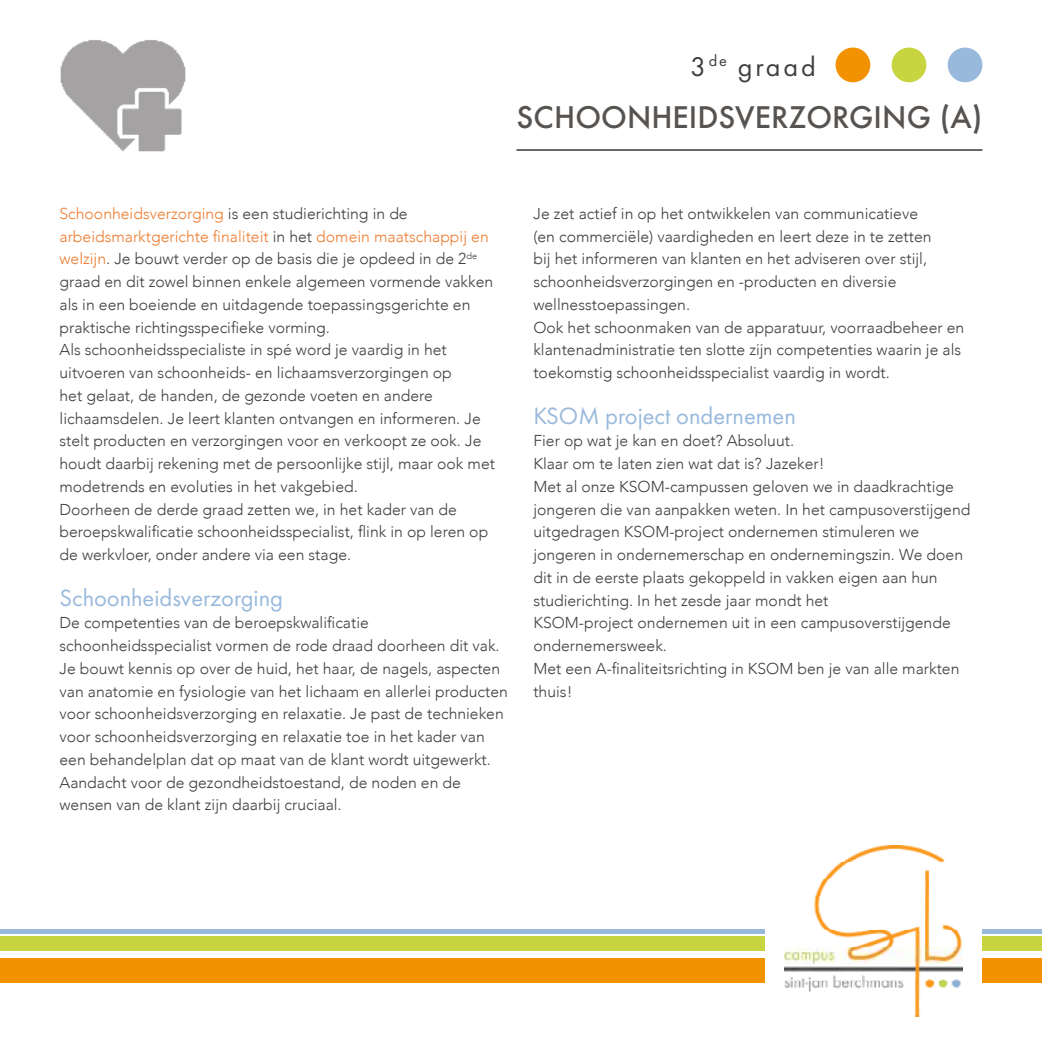
<style>
.page{position:relative;width:1042px;height:1042px;background:#fff}
.page>*{position:absolute;margin:0;border:0;box-sizing:border-box;transform-origin:0 0}
.t1{font:500 28.88px "Futura";color:#575350}
.t2{font:28px "Futura PT";letter-spacing:.1em;color:#413e3b}
.t3{font:24.5px "Futura PT";color:#99b9dc}
.t4{font:300 15.75px/22.8px "Avenir";color:#413e3b}
.s1{color:#ed7d31}
</style>
<div class="page">
<img style="left:784px;top:846px;width:178px;height:171px">
<div style="left:0;top:929px;width:764px;height:5px;background:#99b9dc"></div>
<div style="left:982px;top:929px;width:60px;height:5px;background:#99b9dc"></div>
<div style="left:0;top:936px;width:764px;height:15px;background:#c8d541"></div>
<div style="left:982px;top:936px;width:60px;height:15px;background:#c8d541"></div>
<div style="left:0;top:957px;width:764px;height:25px;background:#f39200"></div>
<div style="left:982px;top:957px;width:60px;height:25px;background:#f39200"></div>
<div style="left:835px;top:48px;width:35px;height:34px;background:#f39200;border-radius:50%"></div>
<div style="left:891px;top:48px;width:35px;height:34px;background:#c8d541;border-radius:50%"></div>
<div style="left:947px;top:48px;width:35px;height:34px;background:#99b9dc;border-radius:50%"></div>
<hr style="left:516px;top:149px;width:466px;height:2px;background:#575350">
<img style="left:60px;top:40px;width:126px;height:112px">
<h2 class="t2" style="left:690px;top:50px;width:127px">3<sup>de</sup> graad</h2>
<h1 class="t1" style="left:516px;top:97px;width:467px">SCHOONHEIDSVERZORGING (A)</h1>
<p class="t4" style="left:60px;top:202px;width:437px"><span class="s1">Schoonheidsverzorging</span> is een studierichting in de <span class="s1">arbeidsmarktgerichte finaliteit</span> in het <span class="s1">domein maatschappij en welzijn</span>. Je bouwt verder op de basis die je opdeed in de 2<sup>de </sup>graad en dit zowel binnen enkele algemeen vormende vakken als in een boeiende en uitdagende toepassingsgerichte en praktische richtingsspecifieke vorming.<br>Als schoonheidsspecialiste in spé word je vaardig in het uitvoeren van schoonheids- en lichaamsverzorgingen op<br>het gelaat, de handen, de gezonde voeten en andere lichaamsdelen. Je leert klanten ontvangen en informeren. Je stelt producten en verzorgingen voor en verkoopt ze ook. Je houdt daarbij rekening met de persoonlijke stijl, maar ook met modetrends en evoluties in het vakgebied.<br>Doorheen de derde graad zetten we, in het kader van de beroepskwalificatie schoonheidsspecialist, flink in op leren op de werkvloer, onder andere via een stage.</p>
<h3 class="t3" style="left:60px;top:583px;width:225px">Schoonheidsverzorging</h3>
<p class="t4" style="left:60px;top:612px;width:450px">De competenties van de beroepskwalificatie schoonheidsspecialist vormen de rode draad doorheen dit vak.<br>Je bouwt kennis op over de huid, het haar, de nagels, aspecten van anatomie en fysiologie van het lichaam en allerlei producten voor schoonheidsverzorging en relaxatie. Je past de technieken voor schoonheidsverzorging en relaxatie toe in het kader van een behandelplan dat op maat van de klant wordt uitgewerkt.<br>Aandacht voor de gezondheidstoestand, de noden en de wensen van de klant zijn daarbij cruciaal.</p>
<p class="t4" style="left:533px;top:202px;width:432px">Je zet actief in op het ontwikkelen van communicatieve<br>(en commerciële) vaardigheden en leert deze in te zetten<br>bij het informeren van klanten en het adviseren over stijl, schoonheidsverzorgingen en -producten en diversie wellnesstoepassingen.<br>Ook het schoonmaken van de apparatuur, voorraadbeheer en klantenadministratie ten slotte zijn competenties waarin je als toekomstig schoonheidsspecialist vaardig in wordt.</p>
<h3 class="t3" style="left:533px;top:401px;width:264px">KSOM project ondernemen</h3>
<p class="t4" style="left:533px;top:430px;width:438px">Fier op wat je kan en doet? Absoluut.<br>Klaar om te laten zien wat dat is? Jazeker!<br>Met al onze KSOM-campussen geloven we in daadkrachtige jongeren die van aanpakken weten. In het campusoverstijgend uitgedragen KSOM-project ondernemen stimuleren we jongeren in ondernemerschap en ondernemingszin. We doen dit in de eerste plaats gekoppeld in vakken eigen aan hun studierichting. In het zesde jaar mondt het<br>KSOM-project ondernemen uit in een campusoverstijgende ondernemersweek.<br>Met een A-finaliteitsrichting in KSOM ben je van alle markten thuis!</p>
</div>
